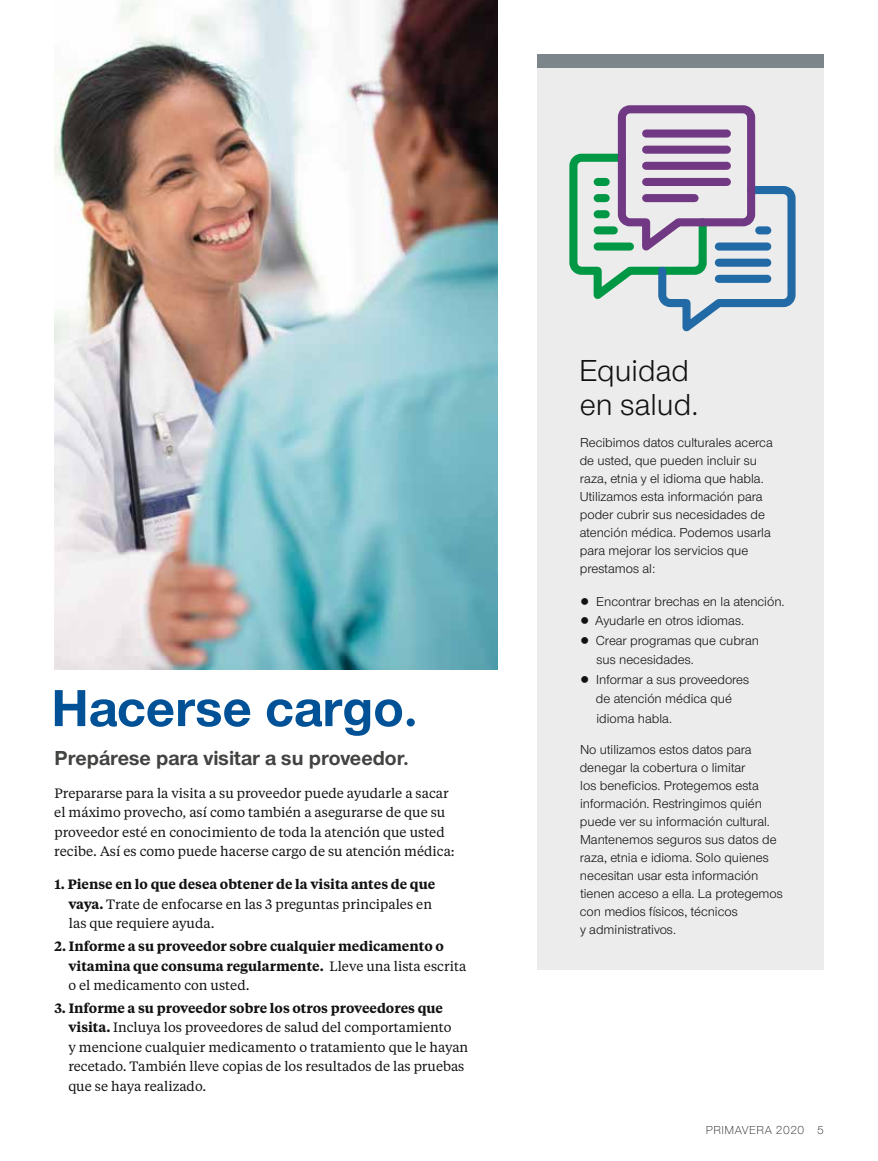
<style>
.page{position:relative;width:878px;height:1161px;background:#fff}
.page>*{position:absolute;margin:0;border:0;box-sizing:border-box;transform-origin:0 0}
.t1{font:700 54px "UHC Sans";color:#005195}
.t2{font:31.5px/34.5px "UHC Sans";color:#121212}
.t3{font:700 21px "UHC Sans";color:#424441}
.t4{font:13.5px/18px "UHC Sans";color:#121212}
.t5{font:13.5px/19.5px "UHC Serif Text";color:#121212}
.t6{font:600 13.5px/19.5px "UHC Serif Text";color:#121212}
.t7{font:300 12px "UHC Sans";letter-spacing:.04em;color:#121212}
.s1{font-weight:600}
.s2{font-weight:400}
</style>
<div class="page">
<div style="left:537px;top:54px;width:287px;height:915px;background:#ebeceb"></div>
<div style="left:537px;top:54px;width:287px;height:14px;background:#7c858a"></div>
<svg style="left:569px;top:105px;width:227px;height:227px"></svg>
<div style="left:646px;top:129px;width:80px;height:9px;background:#713983"></div>
<div style="left:646px;top:146px;width:80px;height:8px;background:#713983"></div>
<div style="left:646px;top:162px;width:80px;height:8px;background:#713983"></div>
<div style="left:646px;top:178px;width:80px;height:8px;background:#713983"></div>
<div style="left:646px;top:194px;width:48px;height:8px;background:#713983"></div>
<div style="left:718px;top:275px;width:49px;height:8px;background:#226aa6"></div>
<div style="left:718px;top:259px;width:49px;height:8px;background:#226aa6"></div>
<div style="left:718px;top:243px;width:49px;height:8px;background:#226aa6"></div>
<div style="left:597px;top:243px;width:33px;height:8px;background:#009745"></div>
<div style="left:597px;top:226px;width:16px;height:8px;background:#009745"></div>
<div style="left:597px;top:210px;width:8px;height:8px;background:#009745"></div>
<div style="left:597px;top:194px;width:8px;height:8px;background:#009745"></div>
<div style="left:597px;top:178px;width:8px;height:8px;background:#009745"></div>
<div style="left:759px;top:226px;width:8px;height:8px;background:#226aa6"></div>
<img style="left:54px;top:0;width:443px;height:669px">
<h1 class="t1" style="left:51px;top:672px;width:368px">Hacerse cargo.</h1>
<h3 class="t3" style="left:55px;top:744px;width:356px">Prepárese para visitar a su proveedor.</h3>
<p class="t5" style="left:54px;top:783px;width:402px">Prepararse para la visita a su proveedor puede ayudarle a sacar el máximo provecho, así como también a asegurarse de que su proveedor esté en conocimiento de toda la atención que usted recibe. Así es como puede hacerse cargo de su atención médica:</p>
<p class="t5" style="left:68px;top:874px;width:368px;text-indent:-14px"><span class="s1">1. Piense en lo que desea obtener de la visita antes de que vaya.</span> Trate de enfocarse en las 3 preguntas principales en las que requiere ayuda.</p>
<p class="t6" style="left:68px;top:936px;width:399px;text-indent:-14px">2. Informe a su proveedor sobre cualquier medicamento o vitamina que consuma regularmente. <span class="s2">Lleve una lista escrita o el medicamento con usted.</span></p>
<p class="t5" style="left:68px;top:998px;width:401px;text-indent:-14px"><span class="s1">3. Informe a su proveedor sobre los otros proveedores que visita.</span> Incluya los proveedores de salud del comportamiento<br>y mencione cualquier medicamento o tratamiento que le hayan recetado. También lleve copias de los resultados de las pruebas que se haya realizado.</p>
<h2 class="t2" style="left:579px;top:352px;width:121px">Equidad en salud.</h2>
<p class="t4" style="left:579px;top:433px;width:194px">Recibimos datos culturales acerca de usted, que pueden incluir su raza, etnia y el idioma que habla.<br>Utilizamos esta información para poder cubrir sus necesidades de atención médica. Podemos usarla para mejorar los servicios que prestamos al:</p>
<p class="t4" style="left:595px;top:591px;width:191px;line-height:19.5px">Encontrar brechas en la atención.<br>Ayudarle en otros idiomas.<br>Crear programas que cubran<br>sus necesidades.<br>Informar a sus proveedores<br>de atención médica qué<br>idioma habla.</p>
<p class="t4" style="left:579px;top:740px;width:205px">No utilizamos estos datos para denegar la cobertura o limitar<br>los beneficios. Protegemos esta información. Restringimos quién puede ver su información cultural.<br>Mantenemos seguros sus datos de raza, etnia e idioma. Solo quienes necesitan usar esta información tienen acceso a ella. La protegemos con medios físicos, técnicos<br>y administrativos.</p>
<p class="t7" style="left:706px;top:1122px;width:119px">PRIMAVERA 2020 5</p>
</div>
